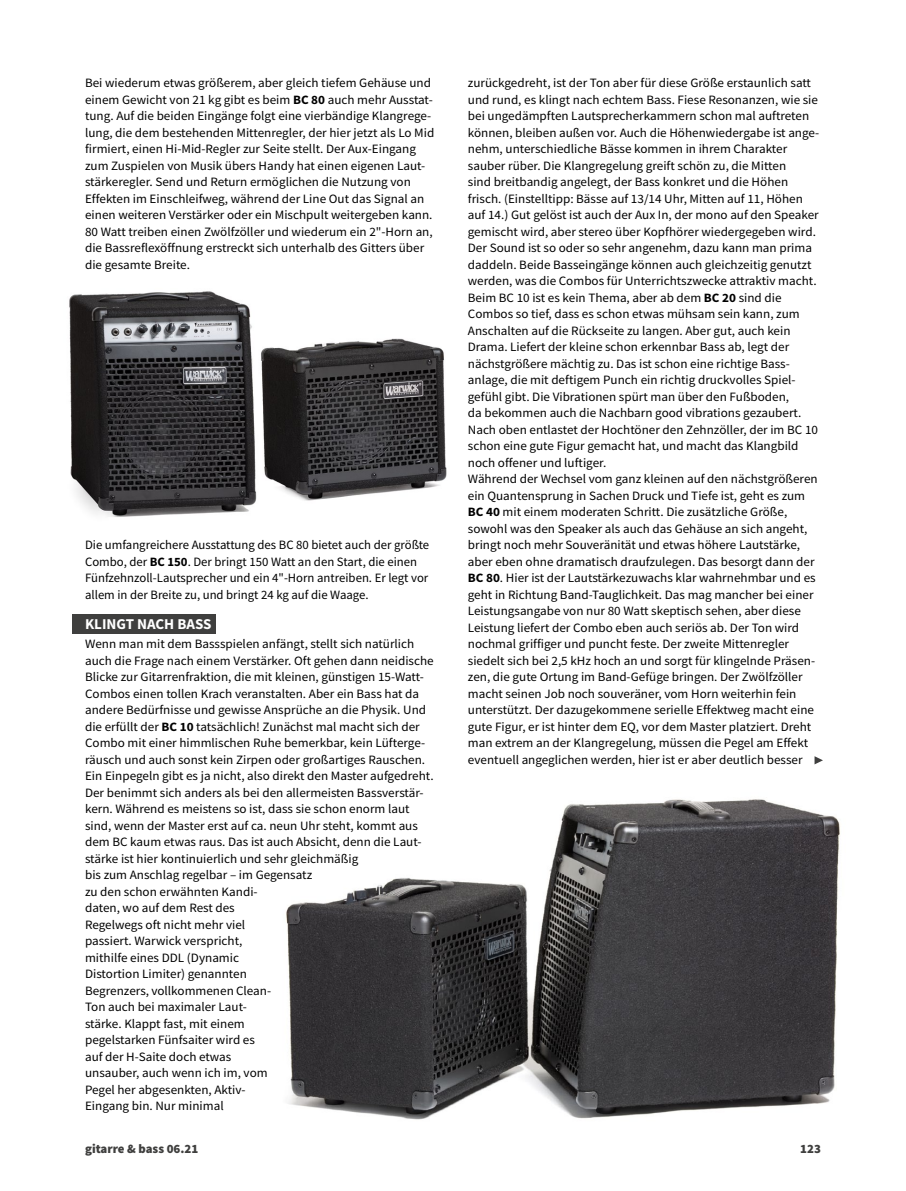
<style>
.page{position:relative;width:906px;height:1191px;background:#fff}
.page>*{position:absolute;margin:0;border:0;box-sizing:border-box;transform-origin:0 0}
.t1{font:700 15px "Source Sans Pro";color:#fff}
.t2{font:12.75px/16.5px "Source Sans Pro";color:#000}
.t3{font:900 12.75px "Source Sans Pro";color:#3f3f3e}
.s1{font-weight:700}
</style>
<div class="page">
<div style="left:72px;top:614px;width:144px;height:20px;background:#3f3f3e"></div>
<img style="left:69px;top:291px;width:378px;height:226px">
<img style="left:286px;top:799px;width:554px;height:321px">
<svg style="left:814px;top:756px;width:9px;height:8px"></svg>
<p class="t2" style="left:85px;top:74px;width:351px">Bei wiederum etwas größerem, aber gleich tiefem Gehäuse und einem Gewicht von 21 kg gibt es beim <span class="s1">BC 80</span> auch mehr Ausstat&shy;tung. Auf die beiden Eingänge folgt eine vierbändige Klangrege&shy;lung, die dem bestehenden Mittenregler, der hier jetzt als Lo Mid firmiert, einen Hi-Mid-Regler zur Seite stellt. Der Aux-Eingang zum Zuspielen von Musik übers Handy hat einen eigenen Laut&shy;stärkeregler. Send und Return ermöglichen die Nutzung von Effekten im Einschleifweg, während der Line Out das Signal an einen weiteren Verstärker oder ein Mischpult weitergeben kann.<br>80 Watt treiben einen Zwölfzöller und wiederum ein 2"-Horn an, die Bassreflexöffnung erstreckt sich unterhalb des Gitters über die gesamte Breite.</p>
<p class="t2" style="left:85px;top:536px;width:346px">Die umfangreichere Ausstattung des BC 80 bietet auch der größte Combo, der <span class="s1">BC 150</span>. Der bringt 150 Watt an den Start, die einen Fünfzehnzoll-Lautsprecher und ein 4"-Horn antreiben. Er legt vor allem in der Breite zu, und bringt 24 kg auf die Waage.</p>
<p class="t1" style="left:85px;top:614px;width:128px">KLINGT NACH BASS</p>
<p class="t2" style="left:85px;top:635px;width:350px">Wenn man mit dem Bassspielen anfängt, stellt sich natürlich auch die Frage nach einem Verstärker. Oft gehen dann neidische Blicke zur Gitarrenfraktion, die mit kleinen, günstigen 15-Watt-Combos einen tollen Krach veranstalten. Aber ein Bass hat da andere Bedürfnisse und gewisse Ansprüche an die Physik. Und die erfüllt der <span class="s1">BC 10</span> tatsächlich! Zunächst mal macht sich der Combo mit einer himmlischen Ruhe bemerkbar, kein Lüfterge&shy;räusch und auch sonst kein Zirpen oder großartiges Rauschen.<br>Ein Einpegeln gibt es ja nicht, also direkt den Master aufgedreht.<br>Der benimmt sich anders als bei den allermeisten Bassverstär&shy;kern. Während es meistens so ist, dass sie schon enorm laut sind, wenn der Master erst auf ca. neun Uhr steht, kommt aus dem BC kaum etwas raus. Das ist auch Absicht, denn die Laut&shy;stärke ist hier kontinuierlich und sehr gleichmäßig<br>bis zum Anschlag regelbar – im Gegensatz<br>zu den schon erwähnten Kandi-<br>daten, wo auf dem Rest des<br>Regelwegs oft nicht mehr viel<br>passiert. Warwick verspricht,<br>mithilfe eines DDL (Dynamic<br>Distortion Limiter) genannten<br>Begrenzers, vollkommenen Clean-<br>Ton auch bei maximaler Laut-<br>stärke. Klappt fast, mit einem<br>pegelstarken Fünfsaiter wird es<br>auf der H-Saite doch etwas<br>unsauber, auch wenn ich im, vom<br>Pegel her abgesenkten, Aktiv-<br>Eingang bin. Nur minimal</p>
<p class="t2" style="left:468px;top:74px;width:353px">zurückgedreht, ist der Ton aber für diese Größe erstaunlich satt und rund, es klingt nach echtem Bass. Fiese Resonanzen, wie sie bei ungedämpften Lautsprecherkammern schon mal auftreten können, bleiben außen vor. Auch die Höhenwiedergabe ist ange&shy;nehm, unterschiedliche Bässe kommen in ihrem Charakter sauber rüber. Die Klangregelung greift schön zu, die Mitten<br>sind breitbandig angelegt, der Bass konkret und die Höhen frisch. (Einstelltipp: Bässe auf 13/14 Uhr, Mitten auf 11, Höhen auf 14.) Gut gelöst ist auch der Aux In, der mono auf den Speaker gemischt wird, aber stereo über Kopfhörer wiedergegeben wird.<br>Der Sound ist so oder so sehr angenehm, dazu kann man prima daddeln. Beide Basseingänge können auch gleichzeitig genutzt werden, was die Combos für Unterrichtszwecke attraktiv macht.<br>Beim BC 10 ist es kein Thema, aber ab dem <span class="s1">BC 20</span> sind die Combos so tief, dass es schon etwas mühsam sein kann, zum Anschalten auf die Rückseite zu langen. Aber gut, auch kein Drama. Liefert der kleine schon erkennbar Bass ab, legt der nächstgrößere mächtig zu. Das ist schon eine richtige Bass&shy;anlage, die mit deftigem Punch ein richtig druckvolles Spiel&shy;gefühl gibt. Die Vibrationen spürt man über den Fußboden,<br>da bekommen auch die Nachbarn good vibrations gezaubert.<br>Nach oben entlastet der Hochtöner den Zehnzöller, der im BC 10 schon eine gute Figur gemacht hat, und macht das Klangbild noch offener und luftiger.<br>Während der Wechsel vom ganz kleinen auf den nächstgrößeren ein Quantensprung in Sachen Druck und Tiefe ist, geht es zum <span class="s1">BC 40</span> mit einem moderaten Schritt. Die zusätzliche Größe, sowohl was den Speaker als auch das Gehäuse an sich angeht, bringt noch mehr Souveränität und etwas höhere Lautstärke, aber eben ohne dramatisch draufzulegen. Das besorgt dann der <span class="s1">BC 80</span>. Hier ist der Lautstärkezuwachs klar wahrnehmbar und es geht in Richtung Band-Tauglichkeit. Das mag mancher bei einer Leistungsangabe von nur 80 Watt skeptisch sehen, aber diese Leistung liefert der Combo eben auch seriös ab. Der Ton wird nochmal griffiger und puncht feste. Der zweite Mittenregler siedelt sich bei 2,5 kHz hoch an und sorgt für klingelnde Präsen&shy;zen, die gute Ortung im Band-Gefüge bringen. Der Zwölfzöller macht seinen Job noch souveräner, vom Horn weiterhin fein unterstützt. Der dazugekommene serielle Effektweg macht eine gute Figur, er ist hinter dem EQ, vor dem Master platziert. Dreht man extrem an der Klangregelung, müssen die Pegel am Effekt eventuell angeglichen werden, hier ist er aber deutlich besser</p>
<p class="t3" style="left:85px;top:1140px;width:115px">gitarre &amp; bass 06.21</p>
<p class="t3" style="left:800px;top:1140px;width:22px">123</p>
</div>
